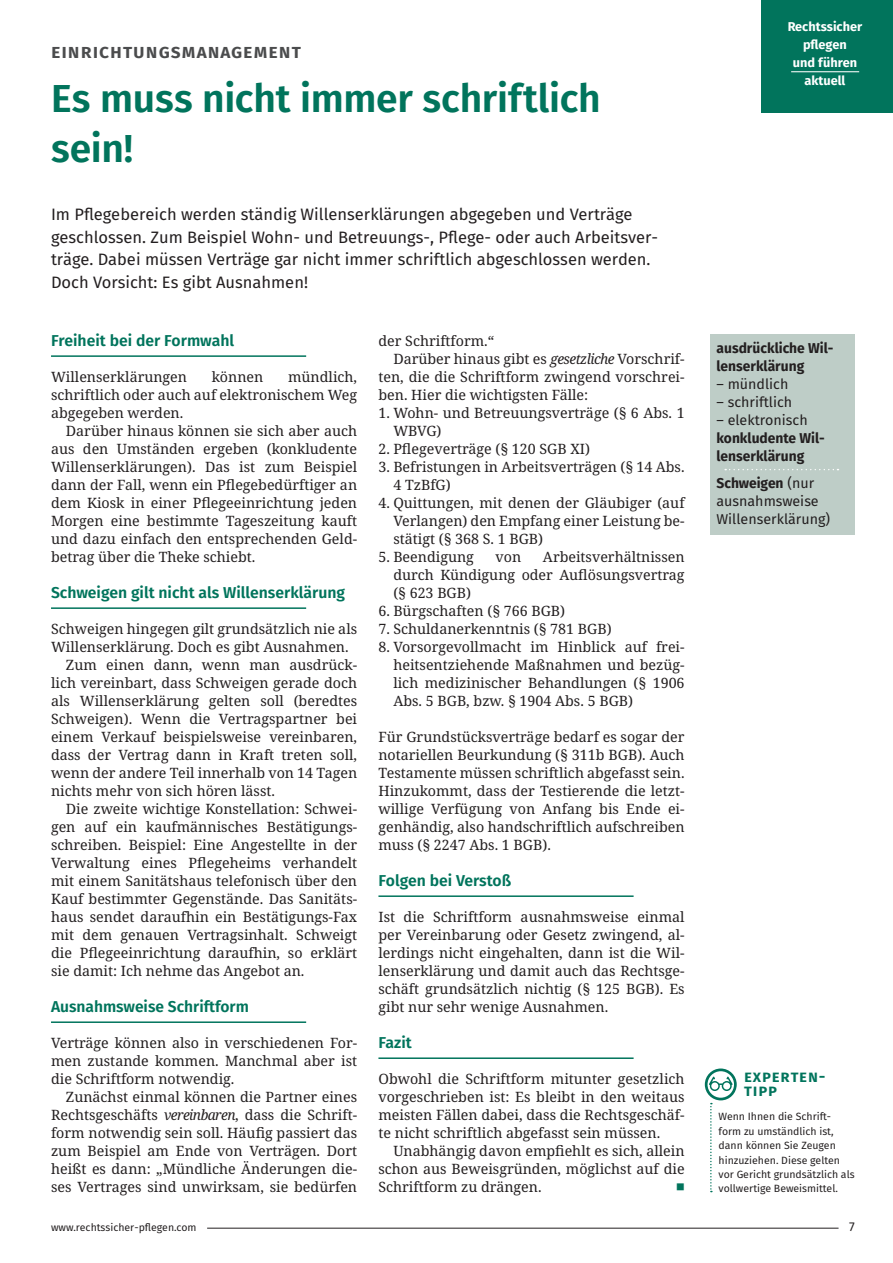
<style>
.page{position:relative;width:893px;height:1263px;background:#fff}
.page>*{position:absolute;margin:0;border:0;box-sizing:border-box;transform-origin:0 0}
.t1{font:600 39px/49.5px "Fira Sans";letter-spacing:-.005em;color:#01745c}
.t2{font:600 19.5px "Fira Sans";letter-spacing:.05em;color:#4b4c4d}
.t3{font:16.5px/22.5px "Fira Sans";color:#231f20}
.t4{font:600 16.5px/14.4px "Fira Sans";letter-spacing:.05em;color:#01745c}
.t5{font:600 15.75px "Fira Sans";color:#01745c}
.t6{font:14.25px/18px "Noto Serif";color:#231f20;text-align:justify}
.t7{font:14.25px/18px "Fira Sans";color:#231f20}
.t8{font:700 14.25px/18px "Fira Sans";color:#231f20}
.t9{font:14.25px "Noto Serif";color:#01745c}
.t10{font:700 12.75px/18px "Fira Sans";color:#fff;text-align:center}
.t11{font:12.75px "Fira Sans";color:#231f20}
.t12{font:10.5px/14.4px "Fira Sans";color:#231f20}
.s1{font-style:italic}
.s2{font-weight:700}
</style>
<div class="page">
<hr style="left:207px;top:1228px;width:631px;height:1px;background:#231f20">
<div style="left:761px;top:0;width:132px;height:112px;background:#01745c"></div>
<hr style="left:791px;top:71px;width:68px;height:1px;background:#fff">
<hr style="left:51px;top:355px;width:255px;height:2px;background:#01745c">
<hr style="left:51px;top:607px;width:255px;height:2px;background:#01745c">
<hr style="left:51px;top:1021px;width:255px;height:2px;background:#01745c">
<hr style="left:378px;top:895px;width:256px;height:2px;background:#01745c">
<hr style="left:378px;top:1057px;width:256px;height:2px;background:#01745c">
<svg style="left:705px;top:1068px;width:32px;height:124px"></svg>
<div style="left:710px;top:334px;width:145px;height:200px;background:#becdc7"></div>
<svg style="left:725px;top:469px;width:113px;height:1px"></svg>
<h2 class="t2" style="left:51px;top:38px;width:250px">einrichtungsmanagement</h2>
<h1 class="t1" style="left:51px;top:74px;width:551px">Es muss nicht immer schriftlich sein!</h1>
<p class="t3" style="left:51px;top:203px;width:609px">Im Pflegebereich werden ständig Willenserklärungen abgegeben und Verträge geschlossen. Zum Beispiel Wohn- und Betreuungs-, Pflege- oder auch Arbeitsver&shy;träge. Dabei müssen Verträge gar nicht immer schriftlich abgeschlossen werden.<br>Doch Vorsicht: Es gibt Ausnahmen!</p>
<p class="t5" style="left:51px;top:330px;width:185px">Freiheit bei der Formwahl</p>
<p class="t6" style="left:51px;top:368px;width:138px">Willenserklärungen</p>
<p class="t6" style="left:212px;top:368px;width:53px">können</p>
<p class="t6" style="left:51px;top:368px;width:308px;text-indent:237px">mündlich, schriftlich oder auch auf elektronischem Weg abgegeben werden.</p>
<p class="t6" style="left:51px;top:422px;width:308px;text-indent:15px">Darüber hinaus können sie sich aber auch aus den Umständen ergeben (konkludente Willenserklärungen). Das ist zum Beispiel dann der Fall, wenn ein Pflegebedürftiger an dem Kiosk in einer Pflegeeinrichtung jeden Morgen eine bestimmte Tageszeitung kauft und dazu einfach den entsprechenden Geld&shy;betrag über die Theke schiebt.</p>
<p class="t5" style="left:51px;top:582px;width:296px">Schweigen gilt nicht als Willenserklärung</p>
<p class="t6" style="left:51px;top:620px;width:308px">Schweigen hingegen gilt grundsätzlich nie als</p>
<p class="t6" style="left:51px;top:638px;width:299px">Willenserklärung. Doch es gibt Ausnahmen.</p>
<p class="t6" style="left:66px;top:656px;width:293px">Zum einen dann, wenn man ausdrück-</p>
<p class="t6" style="left:51px;top:674px;width:308px">lich vereinbart, dass Schweigen gerade doch</p>
<p class="t6" style="left:51px;top:692px;width:308px">als Willenserklärung gelten soll (beredtes</p>
<p class="t6" style="left:51px;top:710px;width:308px">Schweigen). Wenn die Vertragspartner bei</p>
<p class="t6" style="left:51px;top:728px;width:308px">einem Verkauf beispielsweise vereinbaren,</p>
<p class="t6" style="left:51px;top:746px;width:308px">dass der Vertrag dann in Kraft treten soll,</p>
<p class="t6" style="left:51px;top:764px;width:308px">wenn der andere Teil innerhalb von 14 Tagen</p>
<p class="t6" style="left:51px;top:782px;width:226px">nichts mehr von sich hören lässt.</p>
<p class="t6" style="left:66px;top:800px;width:293px">Die zweite wichtige Konstellation: Schwei-</p>
<p class="t6" style="left:51px;top:818px;width:308px">gen auf ein kaufmännisches Bestätigungs-</p>
<p class="t6" style="left:51px;top:836px;width:308px">schreiben. Beispiel: Eine Angestellte in der</p>
<p class="t6" style="left:51px;top:854px;width:308px">Verwaltung eines Pflegeheims verhandelt</p>
<p class="t6" style="left:51px;top:872px;width:308px">mit einem Sanitätshaus telefonisch über den</p>
<p class="t6" style="left:51px;top:890px;width:308px">Kauf bestimmter Gegenstände. Das Sanitäts-</p>
<p class="t6" style="left:51px;top:908px;width:308px">haus sendet daraufhin ein Bestätigungs-Fax</p>
<p class="t6" style="left:51px;top:926px;width:308px">mit dem genauen Vertragsinhalt. Schweigt</p>
<p class="t6" style="left:51px;top:944px;width:308px">die Pflegeeinrichtung daraufhin, so erklärt</p>
<p class="t6" style="left:51px;top:962px;width:255px">sie damit: Ich nehme das Angebot an.</p>
<p class="t5" style="left:51px;top:996px;width:199px">Ausnahmsweise Schriftform</p>
<p class="t6" style="left:51px;top:1034px;width:308px">Verträge können also in verschiedenen For&shy;men zustande kommen. Manchmal aber ist die Schriftform notwendig.</p>
<p class="t6" style="left:51px;top:1088px;width:308px;text-indent:15px">Zunächst einmal können die Partner eines Rechtsgeschäfts <span class="s1">vereinbaren</span>, dass die Schrift&shy;form notwendig sein soll. Häufig passiert das zum Beispiel am Ende von Verträgen. Dort heißt es dann: „Mündliche Änderungen die&shy;ses Vertrages sind unwirksam, sie bedürfen</p>
<p class="t6" style="left:378px;top:332px;width:117px">der Schriftform.“</p>
<p class="t6" style="left:393px;top:350px;width:293px">Darüber hinaus gibt es <span class="s1">gesetzliche</span> Vorschrif-</p>
<p class="t6" style="left:378px;top:368px;width:308px">ten, die die Schriftform zwingend vorschrei-</p>
<p class="t6" style="left:378px;top:386px;width:211px">ben. Hier die wichtigsten Fälle:</p>
<p class="t6" style="left:393px;top:404px;width:293px;text-indent:-15px">1. Wohn- und Betreuungsverträge (§ 6 Abs. 1<br>WBVG)</p>
<p class="t6" style="left:378px;top:440px;width:213px">2. Pflegeverträge (§ 120 SGB XI)</p>
<p class="t6" style="left:393px;top:458px;width:293px;text-indent:-15px">3. Befristungen in Arbeitsverträgen (§ 14 Abs.<br>4 TzBfG)</p>
<p class="t6" style="left:393px;top:494px;width:293px;text-indent:-15px">4. Quittungen, mit denen der Gläubiger (auf Verlangen) den Empfang einer Leistung be&shy;stätigt (§ 368 S. 1 BGB)</p>
<p class="t6" style="left:378px;top:548px;width:97px">5. Beendigung</p>
<p class="t6" style="left:496px;top:548px;width:27px">von</p>
<p class="t6" style="left:393px;top:548px;width:293px;text-indent:150px">Arbeitsverhältnissen durch Kündigung oder Auflösungsvertrag (§ 623 BGB)</p>
<p class="t6" style="left:378px;top:602px;width:188px">6. Bürgschaften (§ 766 BGB)</p>
<p class="t6" style="left:378px;top:620px;width:235px">7. Schuldanerkenntnis (§ 781 BGB)</p>
<p class="t6" style="left:393px;top:638px;width:293px;text-indent:-15px">8. Vorsorgevollmacht im Hinblick auf frei&shy;heitsentziehende Maßnahmen und bezüg&shy;lich medizinischer Behandlungen (§ 1906<br>Abs. 5 BGB, bzw. § 1904 Abs. 5 BGB)</p>
<p class="t6" style="left:378px;top:728px;width:308px">Für Grundstücksverträge bedarf es sogar der notariellen Beurkundung (§ 311b BGB). Auch Testamente müssen schriftlich abgefasst sein.<br>Hinzukommt, dass der Testierende die letzt&shy;willige Verfügung von Anfang bis Ende ei&shy;genhändig, also handschriftlich aufschreiben muss (§ 2247 Abs. 1 BGB).</p>
<p class="t5" style="left:378px;top:870px;width:134px">Folgen bei Verstoß</p>
<p class="t6" style="left:378px;top:908px;width:308px">Ist die Schriftform ausnahmsweise einmal per Vereinbarung oder Gesetz zwingend, al&shy;lerdings nicht eingehalten, dann ist die Wil&shy;lenserklärung und damit auch das Rechtsge&shy;schäft grundsätzlich nichtig (§ 125 BGB). Es gibt nur sehr wenige Ausnahmen.</p>
<p class="t5" style="left:378px;top:1032px;width:35px">Fazit</p>
<p class="t6" style="left:378px;top:1070px;width:308px">Obwohl die Schriftform mitunter gesetzlich vorgeschrieben ist: Es bleibt in den weitaus meisten Fällen dabei, dass die Rechtsgeschäf&shy;te nicht schriftlich abgefasst sein müssen.</p>
<p class="t6" style="left:378px;top:1142px;width:308px;text-indent:15px">Unabhängig davon empfiehlt es sich, allein schon aus Beweisgründen, möglichst auf die Schriftform zu drängen.</p>
<p class="t9" style="left:676px;top:1177px;width:10px">■</p>
<p class="t10" style="left:788px;top:18px;width:76px">Rechtssicher pflegen<br>und führen aktuell</p>
<p class="t8" style="left:716px;top:339px;width:119px">ausdrückliche Wil&shy;lenserklärung</p>
<p class="t7" style="left:716px;top:375px;width:73px">– mündlich</p>
<p class="t7" style="left:716px;top:393px;width:77px">– schriftlich</p>
<p class="t7" style="left:716px;top:411px;width:93px">– elektronisch</p>
<p class="t8" style="left:716px;top:429px;width:110px">konkludente Wil&shy;lenserklärung</p>
<p class="t7" style="left:716px;top:474px;width:115px"><span class="s2">Schweigen</span> (nur ausnahmsweise<br>Willenserklärung)</p>
<p class="t4" style="left:744px;top:1069px;width:83px">experten&shy;tipp</p>
<p class="t12" style="left:719px;top:1109px;width:138px">Wenn Ihnen die Schrift&shy;form zu umständlich ist, dann können Sie Zeugen hinzuziehen. Diese gelten vor Gericht grundsätzlich als vollwertige Beweismittel.</p>
<p class="t12" style="left:51px;top:1220px;width:147px">www.rechtssicher-pflegen.com</p>
<p class="t11" style="left:849px;top:1217px;width:7px">7</p>
</div>
